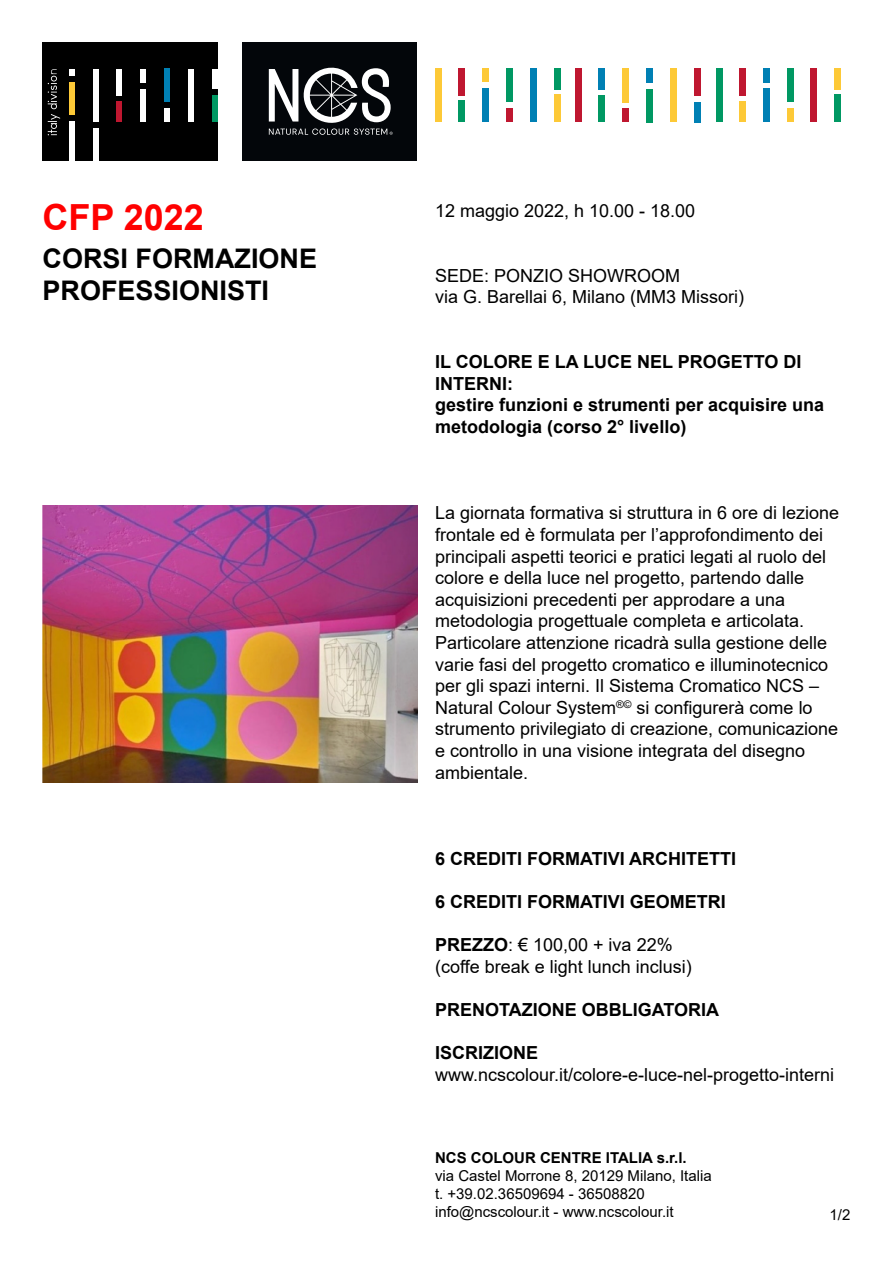
<style>
.page{position:relative;width:893px;height:1263px;background:#fff}
.page>*{position:absolute;margin:0;border:0;box-sizing:border-box;transform-origin:0 0}
.t1{font:700 36px "Arial";color:#f00}
.t2{font:700 27px/32.4px "Arial";color:#000}
.t3{font:18px/21.6px "Arial";color:#000}
.t4{font:700 18px/21.6px "Arial";color:#000}
.t5{font:15px/18px "Arial";color:#000}
.t6{font:700 15px "Arial";color:#000}
.s1{font-weight:700}
</style>
<div class="page">
<div style="left:459px;top:68px;width:6px;height:28px;background:#bf1730"></div>
<div style="left:483px;top:68px;width:6px;height:14px;background:#fdc937"></div>
<div style="left:507px;top:68px;width:6px;height:34px;background:#009863"></div>
<div style="left:530px;top:68px;width:6px;height:54px;background:#0080b4"></div>
<div style="left:554px;top:68px;width:6px;height:22px;background:#009863"></div>
<div style="left:554px;top:95px;width:6px;height:27px;background:#fdc937"></div>
<div style="left:575px;top:68px;width:6px;height:54px;background:#bf1730"></div>
<div style="left:599px;top:68px;width:6px;height:22px;background:#0080b4"></div>
<div style="left:599px;top:96px;width:6px;height:26px;background:#009863"></div>
<div style="left:623px;top:68px;width:6px;height:35px;background:#fdc937"></div>
<div style="left:646px;top:68px;width:7px;height:15px;background:#0080b4"></div>
<div style="left:646px;top:89px;width:7px;height:33px;background:#009863"></div>
<div style="left:670px;top:68px;width:6px;height:54px;background:#fdc937"></div>
<div style="left:694px;top:68px;width:6px;height:28px;background:#bf1730"></div>
<div style="left:694px;top:102px;width:6px;height:20px;background:#0080b4"></div>
<div style="left:716px;top:68px;width:6px;height:54px;background:#009863"></div>
<div style="left:811px;top:68px;width:6px;height:54px;background:#bf1730"></div>
<div style="left:623px;top:109px;width:6px;height:13px;background:#bf1730"></div>
<div style="left:507px;top:108px;width:6px;height:14px;background:#bf1730"></div>
<div style="left:435px;top:68px;width:6px;height:54px;background:#fdc937"></div>
<div style="left:459px;top:101px;width:6px;height:21px;background:#009863"></div>
<div style="left:483px;top:88px;width:6px;height:34px;background:#0080b4"></div>
<div style="left:740px;top:68px;width:6px;height:28px;background:#bf1730"></div>
<div style="left:740px;top:101px;width:6px;height:21px;background:#fdc937"></div>
<div style="left:763px;top:68px;width:6px;height:15px;background:#0080b4"></div>
<div style="left:763px;top:89px;width:6px;height:33px;background:#0080b4"></div>
<div style="left:787px;top:68px;width:6px;height:34px;background:#009863"></div>
<div style="left:787px;top:108px;width:6px;height:14px;background:#fdc937"></div>
<div style="left:835px;top:68px;width:6px;height:22px;background:#fdc937"></div>
<div style="left:835px;top:95px;width:6px;height:27px;background:#009863"></div>
<div style="left:43px;top:43px;width:175px;height:118px;background:#000"></div>
<div style="left:212px;top:95px;width:6px;height:27px;background:#009863"></div>
<div style="left:212px;top:69px;width:6px;height:20px;background:#fff"></div>
<div style="left:188px;top:69px;width:6px;height:53px;background:#fff"></div>
<div style="left:93px;top:69px;width:6px;height:53px;background:#fff"></div>
<div style="left:116px;top:69px;width:6px;height:26px;background:#fff"></div>
<div style="left:164px;top:69px;width:6px;height:33px;background:#0080b4"></div>
<div style="left:164px;top:109px;width:6px;height:13px;background:#fff"></div>
<div style="left:140px;top:89px;width:6px;height:33px;background:#fff"></div>
<div style="left:140px;top:69px;width:6px;height:13px;background:#fff"></div>
<div style="left:93px;top:128px;width:6px;height:33px;background:#fff"></div>
<div style="left:69px;top:82px;width:6px;height:33px;background:#fdc937"></div>
<div style="left:116px;top:101px;width:6px;height:21px;background:#bf1730"></div>
<div style="left:69px;top:69px;width:6px;height:7px;background:#fff"></div>
<div style="left:69px;top:122px;width:6px;height:39px;background:#fff"></div>
<svg style="left:48px;top:69px;width:12px;height:66px"></svg>
<div style="left:242px;top:43px;width:175px;height:118px;background:#03060a"></div>
<svg style="left:269px;top:67px;width:124px;height:68px"></svg>
<img style="left:42px;top:506px;width:375px;height:276px">
<h1 class="t1" style="left:43px;top:192px;width:163px">CFP 2022</h1>
<h2 class="t2" style="left:43px;top:242px;width:276px">CORSI FORMAZIONE<br>PROFESSIONISTI</h2>
<p class="t3" style="left:435px;top:200px;width:262px">12 maggio 2022, h 10.00 - 18.00</p>
<p class="t3" style="left:435px;top:264px;width:311px">SEDE: PONZIO SHOWROOM<br>via G. Barellai 6, Milano (MM3 Missori)</p>
<p class="t4" style="left:435px;top:351px;width:391px">IL COLORE E LA LUCE NEL PROGETTO DI<br>INTERNI:<br>gestire funzioni e strumenti per acquisire una metodologia (corso 2° livello)</p>
<p class="t3" style="left:435px;top:502px;width:406px">La giornata formativa si struttura in 6 ore di lezione frontale ed è formulata per l’approfondimento dei principali aspetti teorici e pratici legati al ruolo del colore e della luce nel progetto, partendo dalle acquisizioni precedenti per approdare a una metodologia progettuale completa e articolata.<br>Particolare attenzione ricadrà sulla gestione delle varie fasi del progetto cromatico e illuminotecnico per gli spazi interni. Il Sistema Cromatico NCS – Natural Colour System<sup>®©</sup> si configurerà come lo strumento privilegiato di creazione, comunicazione e controllo in una visione integrata del disegno ambientale.</p>
<p class="t4" style="left:435px;top:848px;width:302px">6 CREDITI FORMATIVI ARCHITETTI</p>
<p class="t4" style="left:435px;top:891px;width:292px">6 CREDITI FORMATIVI GEOMETRI</p>
<p class="t3" style="left:435px;top:934px;width:258px"><span class="s1">PREZZO</span>: € 100,00 + iva 22% (coffe break e light lunch inclusi)</p>
<p class="t4" style="left:435px;top:999px;width:286px">PRENOTAZIONE OBBLIGATORIA</p>
<p class="t4" style="left:435px;top:1042px;width:105px">ISCRIZIONE</p>
<p class="t3" style="left:435px;top:1064px;width:401px">www.ncscolour.it/colore-e-luce-nel-progetto-interni</p>
<p class="t6" style="left:435px;top:1147px;width:253px">NCS COLOUR CENTRE ITALIA s.r.l.</p>
<p class="t5" style="left:435px;top:1167px;width:278px">via Castel Morrone 8, 20129 Milano, Italia t. +39.02.36509694 - 36508820 info@ncscolour.it - www.ncscolour.it</p>
<p class="t5" style="left:830px;top:1206px;width:22px">1/2</p>
</div>
